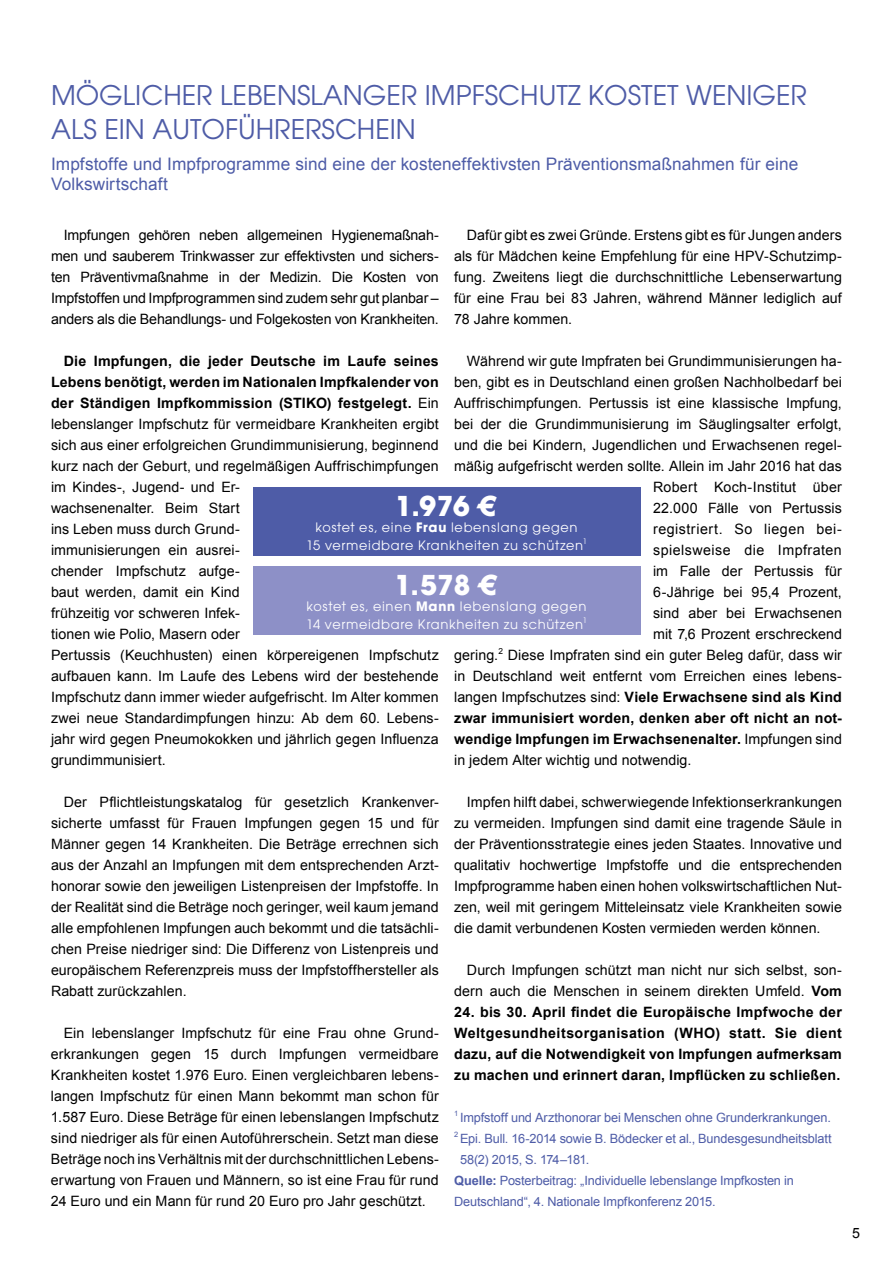
<style>
.page{position:relative;width:893px;height:1263px;background:#fff}
.page>*{position:absolute;margin:0;border:0;box-sizing:border-box;transform-origin:0 0}
.t1{font:700 30px "Avalon";letter-spacing:.005em;color:#fff}
.t2{font:27px/34.5px "Avant Garde";color:#4e5ca7}
.t3{font:17.25px/19.5px "Arial";letter-spacing:.005em;color:#4e5ca7}
.t4{font:14.25px/21px "Arial";letter-spacing:.005em;color:#000;text-align:justify}
.t5{font:700 14.25px/21px "Arial";letter-spacing:.01em;color:#000;text-align:justify}
.t6{font:14.25px/18px "Avalon";letter-spacing:.05em;color:#fff;text-align:center}
.t7{font:14.25px "Arial";letter-spacing:.035em;color:#000}
.t8{font:12.75px "Arial";letter-spacing:-.01em;color:#4e5ca7}
.t9{font:12.75px "Arial";letter-spacing:-.045em;color:#4e5ca7}
.s1{font-weight:700}
.s2{font-weight:400}
</style>
<div class="page">
<div style="left:253px;top:488px;width:387px;height:68px;background:#4e5ca7"></div>
<div style="left:253px;top:567px;width:387px;height:68px;background:#8d90c7"></div>
<h2 class="t2" style="left:51px;top:77px;width:757px">MÖGLICHER LEBENSLANGER IMPFSCHUTZ KOSTET WENIGER<br>ALS EIN AUTOFÜHRERSCHEIN</h2>
<p class="t3" style="left:51px;top:154px;width:749px">Impfstoffe und Impfprogramme sind eine der kosteneffektivsten Präventionsmaßnahmen für eine<br>Volkswirtschaft</p>
<p class="t4" style="left:51px;top:225px;width:389px;text-indent:13px">Impfungen gehören neben allgemeinen Hygienemaßnah&shy;men und sauberem Trinkwasser zur effektivsten und sichers&shy;ten Präventivmaßnahme in der Medizin. Die Kosten von Impfstoffen und Impfprogrammen sind zudem sehr gut planbar – anders als die Behandlungs- und Folgekosten von Krankheiten.</p>
<p class="t4" style="left:51px;top:351px;width:389px;text-align:left;text-indent:13px"><span class="s1">Die Impfungen, die jeder Deutsche im Laufe seines Lebens benötigt, werden im Nationalen Impfkalender von der Ständigen Impfkommission (STIKO) festgelegt.</span> Ein lebenslanger Impfschutz für vermeidbare Krankheiten ergibt sich aus einer erfolgreichen Grundimmunisierung, beginnend kurz nach der Geburt, und regelmäßigen Auffrischimpfungen im Kindes-, Jugend- und Er-<br>wachsenenalter. Beim Start<br>ins Leben muss durch Grund-<br>immunisierungen ein ausrei-<br>chender Impfschutz aufge-<br>baut werden, damit ein Kind<br>frühzeitig vor schweren Infek-<br>tionen wie Polio, Masern oder<br>Pertussis (Keuchhusten) einen körpereigenen Impfschutz aufbauen kann. Im Laufe des Lebens wird der bestehende Impfschutz dann immer wieder aufgefrischt. Im Alter kommen zwei neue Standardimpfungen hinzu: Ab dem 60. Lebens&shy;jahr wird gegen Pneumokokken und jährlich gegen Influenza grundimmunisiert.</p>
<p class="t4" style="left:51px;top:792px;width:389px;text-indent:13px">Der Pflichtleistungskatalog für gesetzlich Krankenver&shy;sicherte umfasst für Frauen Impfungen gegen 15 und für Männer gegen 14 Krankheiten. Die Beträge errechnen sich aus der Anzahl an Impfungen mit dem entsprechenden Arzt&shy;honorar sowie den jeweiligen Listenpreisen der Impfstoffe. In der Realität sind die Beträge noch geringer, weil kaum jemand alle empfohlenen Impfungen auch bekommt und die tatsächli&shy;chen Preise niedriger sind: Die Differenz von Listenpreis und europäischem Referenzpreis muss der Impfstoffhersteller als Rabatt zurückzahlen.</p>
<p class="t4" style="left:51px;top:1023px;width:389px;text-indent:13px">Ein lebenslanger Impfschutz für eine Frau ohne Grund&shy;erkrankungen gegen 15 durch Impfungen vermeidbare Krankheiten kostet 1.976 Euro. Einen vergleichbaren lebens&shy;langen Impfschutz für einen Mann bekommt man schon für 1.587 Euro. Diese Beträge für einen lebenslangen Impfschutz sind niedriger als für einen Autoführerschein. Setzt man diese Beträge noch ins Verhältnis mit der durchschnittlichen Lebens&shy;erwartung von Frauen und Männern, so ist eine Frau für rund 24 Euro und ein Mann für rund 20 Euro pro Jahr geschützt.</p>
<p class="t4" style="left:454px;top:225px;width:389px;text-indent:13px">Dafür gibt es zwei Gründe. Erstens gibt es für Jungen anders als für Mädchen keine Empfehlung für eine HPV-Schutzimp&shy;fung. Zweitens liegt die durchschnittliche Lebenserwartung für eine Frau bei 83 Jahren, während Männer lediglich auf 78 Jahre kommen.</p>
<p class="t4" style="left:467px;top:351px;width:377px">Während wir gute Impfraten bei Grundimmunisierungen ha-</p>
<p class="t4" style="left:454px;top:372px;width:389px">ben, gibt es in Deutschland einen großen Nachholbedarf bei</p>
<p class="t4" style="left:454px;top:393px;width:389px">Auffrischimpfungen. Pertussis ist eine klassische Impfung,</p>
<p class="t4" style="left:454px;top:414px;width:389px">bei der die Grundimmunisierung im Säuglingsalter erfolgt,</p>
<p class="t4" style="left:454px;top:435px;width:389px">und die bei Kindern, Jugendlichen und Erwachsenen regel-</p>
<p class="t4" style="left:454px;top:456px;width:389px">mäßig aufgefrischt werden sollte. Allein im Jahr 2016 hat das</p>
<p class="t4" style="left:653px;top:477px;width:190px">Robert Koch-Institut über</p>
<p class="t4" style="left:653px;top:498px;width:190px">22.000 Fälle von Pertussis</p>
<p class="t7" style="left:653px;top:520px;width:190px">registriert. So liegen bei-</p>
<p class="t7" style="left:653px;top:541px;width:190px">spielsweise die Impfraten</p>
<p class="t4" style="left:653px;top:561px;width:190px">im Falle der Pertussis für</p>
<p class="t4" style="left:653px;top:582px;width:190px">6-Jährige bei 95,4 Prozent,</p>
<p class="t4" style="left:653px;top:603px;width:190px">sind aber bei Erwachsenen</p>
<p class="t4" style="left:653px;top:624px;width:190px">mit 7,6 Prozent erschreckend</p>
<p class="t4" style="left:454px;top:645px;width:389px">gering.<sup>2</sup> Diese Impfraten sind ein guter Beleg dafür, dass wir</p>
<p class="t4" style="left:454px;top:666px;width:388px">in Deutschland weit entfernt vom Erreichen eines lebens-</p>
<p class="t5" style="left:454px;top:687px;width:389px"><span class="s2">langen Impfschutzes sind:</span> Viele Erwachsene sind als Kind</p>
<p class="t5" style="left:454px;top:708px;width:389px">zwar immunisiert worden, denken aber oft nicht an not-</p>
<p class="t5" style="left:454px;top:729px;width:389px">wendige Impfungen im Erwachsenenalter. <span class="s2">Impfungen sind</span></p>
<p class="t4" style="left:454px;top:750px;width:239px">in jedem Alter wichtig und notwendig.</p>
<p class="t4" style="left:454px;top:792px;width:389px;text-indent:13px">Impfen hilft dabei, schwerwiegende Infektionserkrankungen zu vermeiden. Impfungen sind damit eine tragende Säule in der Präventionsstrategie eines jeden Staates. Innovative und qualitativ hochwertige Impfstoffe und die entsprechenden Impfprogramme haben einen hohen volkswirtschaftlichen Nut&shy;zen, weil mit geringem Mitteleinsatz viele Krankheiten sowie die damit verbundenen Kosten vermieden werden können.</p>
<p class="t4" style="left:454px;top:960px;width:389px;text-align:right">Durch Impfungen schützt man nicht nur sich selbst, son&shy;dern auch die Menschen in seinem direkten Umfeld. <span class="s1">Vom</span></p>
<p class="t5" style="left:454px;top:1002px;width:389px">24. bis 30. April findet die Europäische Impfwoche der Weltgesundheitsorganisation (WHO) statt. Sie dient dazu, auf die Notwendigkeit von Impfungen aufmerksam zu machen und erinnert daran, Impflücken zu schließen.</p>
<p class="t8" style="left:454px;top:1109px;width:378px"><sup>1</sup> Impfstoff und Arzthonorar bei Menschen ohne Grunderkrankungen.</p>
<p class="t8" style="left:454px;top:1130px;width:379px"><sup>2</sup> Epi. Bull. 16-2014 sowie B. Bödecker et al., Bundesgesundheitsblatt</p>
<p class="t9" style="left:460px;top:1151px;width:131px">58(2) 2015, S. 174–181.</p>
<p class="t8" style="left:454px;top:1172px;width:341px"><span class="s1">Quelle:</span> Posterbeitrag: „Individuelle lebenslange Impfkosten in</p>
<p class="t8" style="left:454px;top:1193px;width:263px">Deutschland“, 4. Nationale Impfkonferenz 2015.</p>
<h1 class="t1" style="left:395px;top:487px;width:104px">1.976 €</h1>
<p class="t6" style="left:306px;top:518px;width:282px">kostet es, eine <span class="s1">Frau</span> lebenslang gegen<br>15 vermeidbare Krankheiten zu schützen<sup>1</sup></p>
<h1 class="t1" style="left:394px;top:566px;width:105px">1.578 €</h1>
<p class="t6" style="left:306px;top:597px;width:282px;text-align:left">kostet es, einen <span class="s1">Mann</span> lebenslang gegen<br>14 vermeidbare Krankheiten zu schützen<sup>1</sup></p>
<p class="t4" style="left:852px;top:1222px;width:9px">5</p>
</div>
